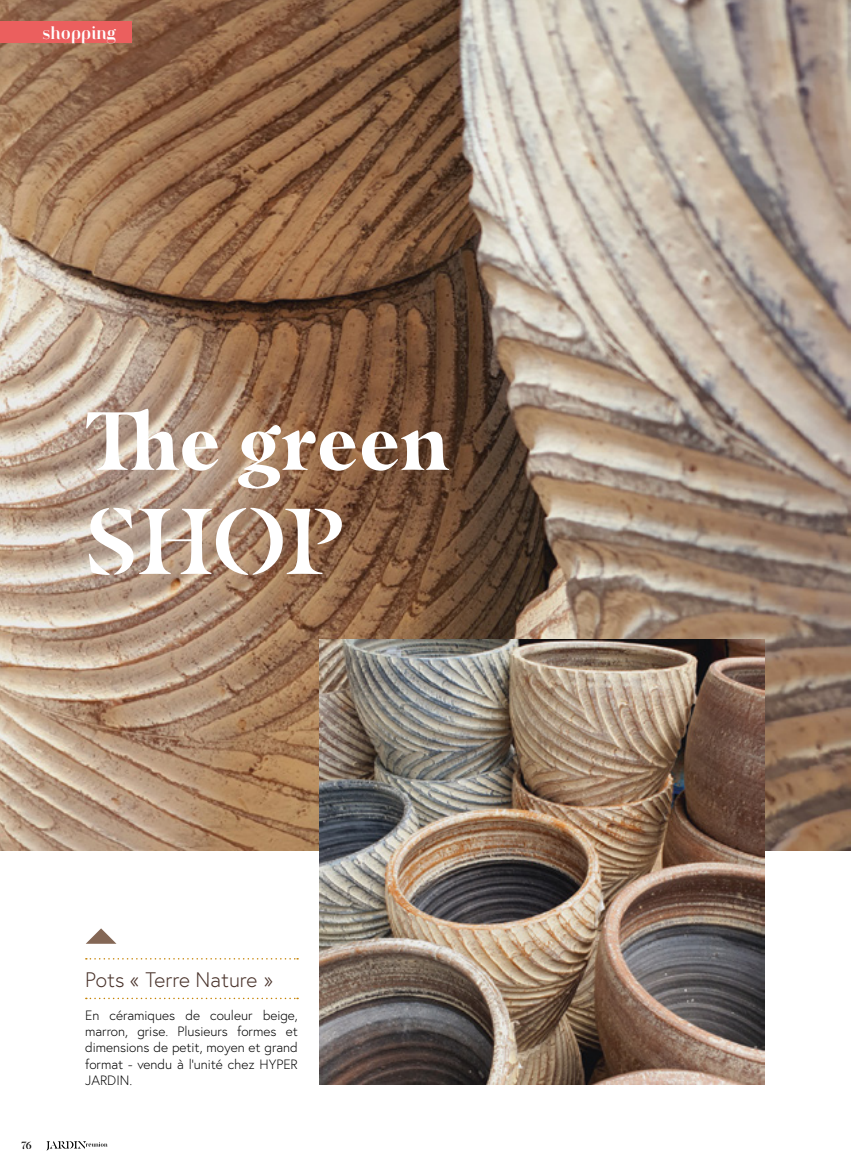
<style>
.page{position:relative;width:851px;height:1170px;background:#fff}
.page>*{position:absolute;margin:0;border:0;box-sizing:border-box;transform-origin:0 0}
.t1{font:93.15px "Masqualero Stencil";color:#fff}
.t2{font:700 82.2px "Masqualero";color:#fff}
.t3{font:300 21px "Europa";color:#49322a}
.t4{font:700 16.5px "Jeanne Moderno OT";color:#fff}
.t5{font:300 13.5px/16.2px "Europa";color:#000;text-align:justify}
.t6{font:10.5px "Masqualero Stencil";color:#000}
</style>
<div class="page">
<img style="left:0;top:0;width:850px;height:850px">
<div style="left:0;top:21px;width:132px;height:22px;background:#eb5f5e"></div>
<svg style="left:46px;top:1141px;width:62px;height:9px"></svg>
<svg style="left:86px;top:928px;width:30px;height:15px"></svg>
<img style="left:319px;top:639px;width:445px;height:445px">
<svg style="left:86px;top:958px;width:212px;height:1px"></svg>
<svg style="left:86px;top:997px;width:212px;height:2px"></svg>
<p class="t4" style="left:43px;top:24px;width:75px">shopping</p>
<p class="t2" style="left:85px;top:390px;width:365px">The green</p>
<p class="t1" style="left:85px;top:485px;width:262px">shop</p>
<p class="t6" style="left:21px;top:1138px;width:12px">76</p>
<p class="t3" style="left:85px;top:966px;width:189px">Pots « Terre Nature »</p>
<p class="t5" style="left:85px;top:1006px;width:214px">En céramiques de couleur beige, marron, grise. Plusieurs formes et dimensions de petit, moyen et grand format - vendu à l’unité chez HYPER JARDIN.</p>
</div>
